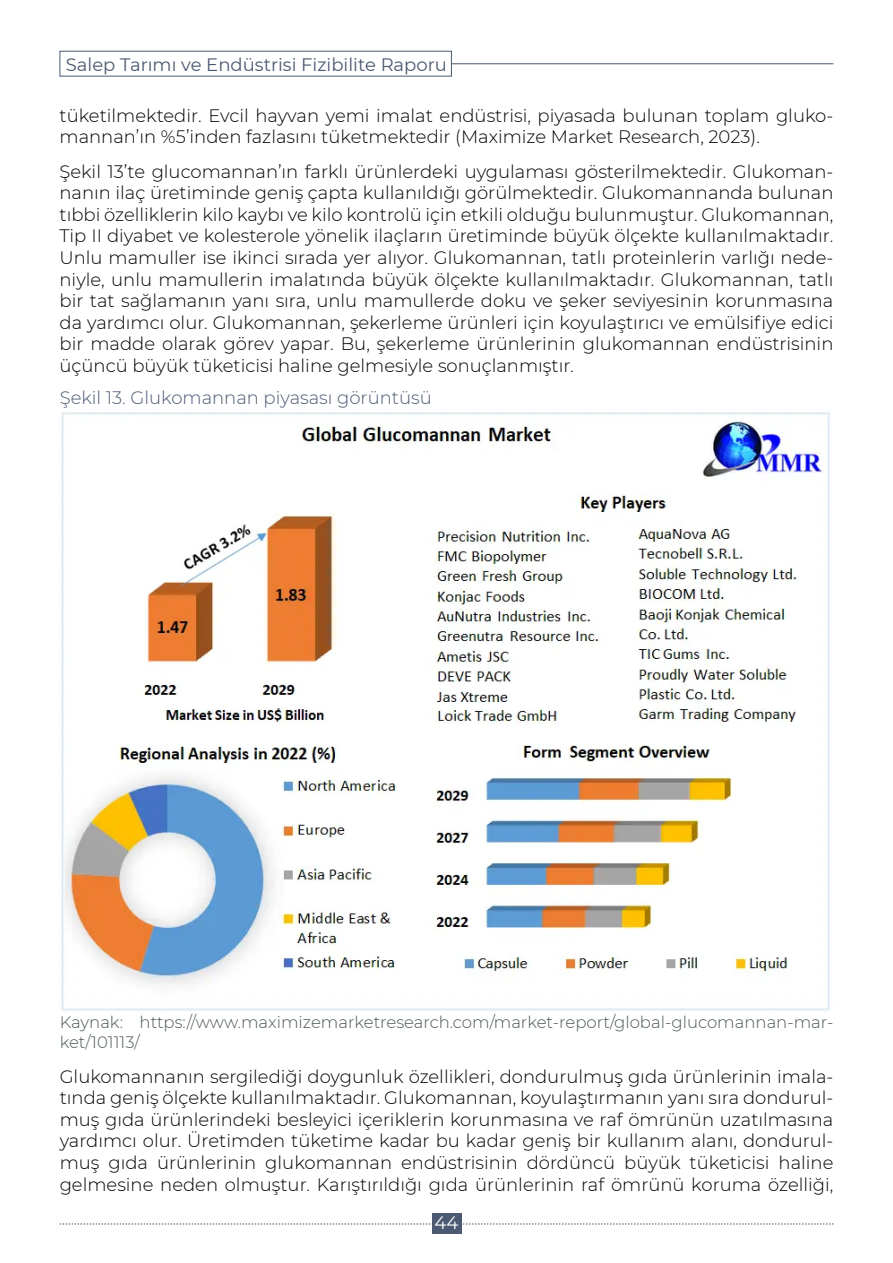
<style>
.page{position:relative;width:893px;height:1263px;background:#fff}
.page>*{position:absolute;margin:0;border:0;box-sizing:border-box;transform-origin:0 0}
.t1{font:300 18px/21.6px "Montserrat";color:#000;text-align:justify}
.t2{font:18px "Montserrat";color:#4c5973}
.t3{font:300 18px "Montserrat";color:#4c5973}
.t4{font:18px "Montserrat";color:#fff}
.t5{font:300 16.5px/19.8px "Montserrat";color:#4c5958}
</style>
<div class="page">
<div style="left:432px;top:1212px;width:29px;height:21px;background:#4c5973"></div>
<svg style="left:60px;top:1224px;width:373px;height:1px"></svg>
<svg style="left:460px;top:1224px;width:373px;height:1px"></svg>
<hr style="left:452px;top:64px;width:381px;height:1px;background:#4c5973">
<div style="left:60px;top:51px;width:392px;height:25px;border:1px solid #4c5973"></div>
<img style="left:61px;top:412px;width:769px;height:600px">
<p class="t2" style="left:66px;top:52px;width:383px">Salep Tarımı ve Endüstrisi Fizibilite Raporu</p>
<p class="t1" style="left:60px;top:104px;width:775px">tüketilmektedir. Evcil hayvan yemi imalat endüstrisi, piyasada bulunan toplam gluko&shy;mannan’ın %5’inden fazlasını tüketmektedir (Maximize Market Research, 2023).</p>
<p class="t1" style="left:60px;top:160px;width:775px">Şekil 13’te glucomannan’ın farklı ürünlerdeki uygulaması gösterilmektedir. Glukoman&shy;nanın ilaç üretiminde geniş çapta kullanıldığı görülmektedir. Glukomannanda bulunan tıbbi özelliklerin kilo kaybı ve kilo kontrolü için etkili olduğu bulunmuştur. Glukomannan, Tip II diyabet ve kolesterole yönelik ilaçların üretiminde büyük ölçekte kullanılmaktadır.<br>Unlu mamuller ise ikinci sırada yer alıyor. Glukomannan, tatlı proteinlerin varlığı nede&shy;niyle, unlu mamullerin imalatında büyük ölçekte kullanılmaktadır. Glukomannan, tatlı bir tat sağlamanın yanı sıra, unlu mamullerde doku ve şeker seviyesinin korunmasına da yardımcı olur. Glukomannan, şekerleme ürünleri için koyulaştırıcı ve emülsifiye edici bir madde olarak görev yapar. Bu, şekerleme ürünlerinin glukomannan endüstrisinin üçüncü büyük tüketicisi haline gelmesiyle sonuçlanmıştır.</p>
<p class="t3" style="left:60px;top:386px;width:374px">Şekil 13. Glukomannan piyasası görüntüsü</p>
<p class="t5" style="left:60px;top:1012px;width:775px">Kaynak: https://www.maximizemarketresearch.com/market-report/global-glucomannan-mar&shy;ket/101113/</p>
<p class="t1" style="left:60px;top:1065px;width:775px">Glukomannanın sergilediği doygunluk özellikleri, dondurulmuş gıda ürünlerinin imala&shy;tında geniş ölçekte kullanılmaktadır. Glukomannan, koyulaştırmanın yanı sıra dondurul&shy;muş gıda ürünlerindeki besleyici içeriklerin korunmasına ve raf ömrünün uzatılmasına yardımcı olur. Üretimden tüketime kadar bu kadar geniş bir kullanım alanı, dondurul&shy;muş gıda ürünlerinin glukomannan endüstrisinin dördüncü büyük tüketicisi haline gelmesine neden olmuştur. Karıştırıldığı gıda ürünlerinin raf ömrünü koruma özelliği,</p>
<p class="t4" style="left:435px;top:1210px;width:25px">44</p>
</div>
